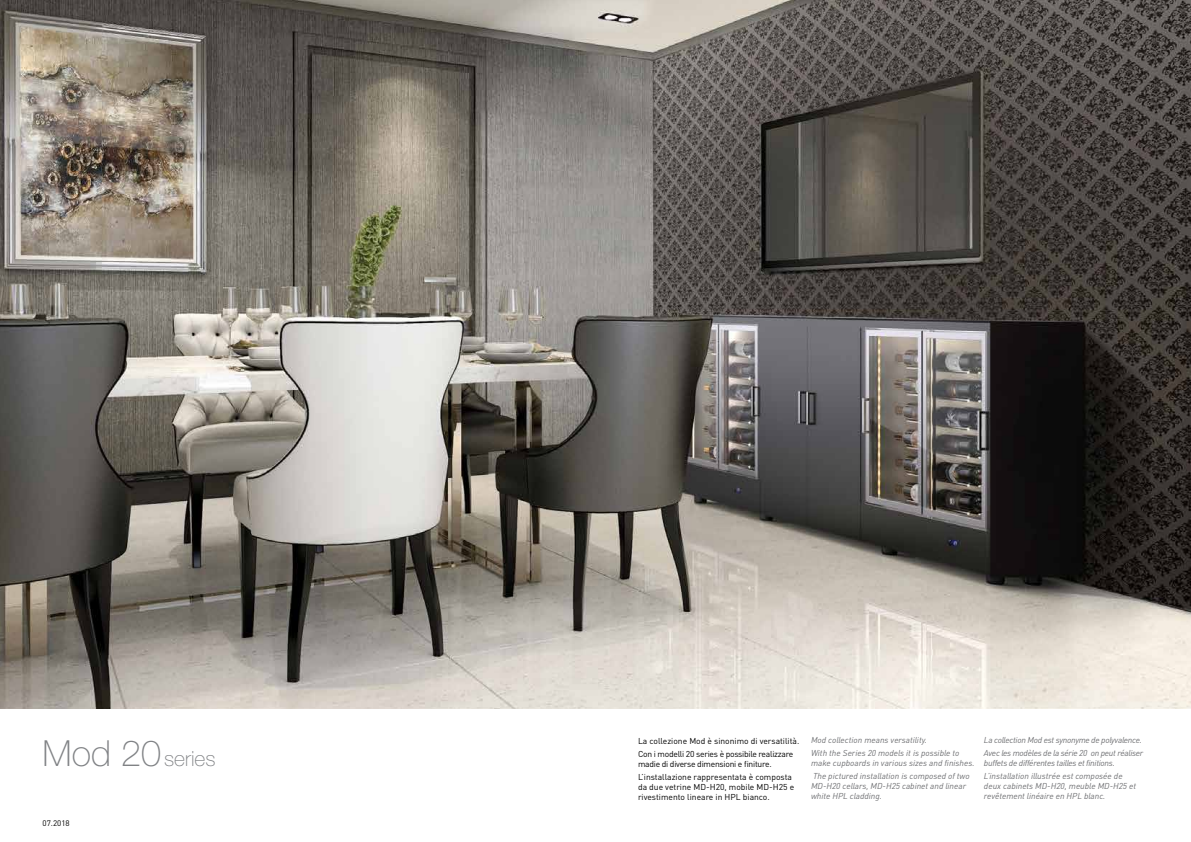
<style>
.page{position:relative;width:1191px;height:842px;background:#fff}
.page>*{position:absolute;margin:0;border:0;box-sizing:border-box;transform-origin:0 0}
.t1{font:100 21px "Helvetica Neue";color:#808285}
.t2{font:italic 8.5px/12.8px "DIN Pro";color:#6d6e71}
.t3{font:italic 8.5px/12.8px "DIN Pro";letter-spacing:-.03em;color:#6d6e71}
.t4{font:8.5px/12.8px "DIN";color:#000}
.t5{font:8.5px/12.8px "DIN";letter-spacing:-.03em;color:#000}
.t6{font:8px "DIN";color:#000}
.s1{font-size:36px}
</style>
<div class="page">
<img style="left:0;top:0;width:1191px;height:709px">
<h1 class="t1" style="left:43px;top:746px;width:174px"><span class="s1">Mod 20</span>series</h1>
<p class="t6" style="left:43px;top:818px;width:29px">07.2018</p>
<p class="t5" style="left:638px;top:734px;width:163px">La collezione Mod è sinonimo di versatilità.<br>Con i modelli 20 series è possibile realizzare</p>
<p class="t4" style="left:638px;top:757px;width:155px">madie di diverse dimensioni e finiture.<br>L’installazione rappresentata è composta</p>
<p class="t4" style="left:638px;top:781px;width:158px;line-height:10px">da due vetrine MD-H20, mobile MD-H25 e rivestimento lineare in HPL bianco.</p>
<p class="t2" style="left:811px;top:733px;width:150px">Mod collection means versatility.<br>With the Series 20 models it is possible to</p>
<p class="t2" style="left:811px;top:756px;width:165px">make cupboards in various sizes and finishes.<br>The pictured installation is composed of two</p>
<p class="t2" style="left:811px;top:780px;width:157px;line-height:10px">MD-H20 cellars, MD-H25 cabinet and linear white HPL cladding.</p>
<p class="t3" style="left:984px;top:733px;width:161px">La collection Mod est synonyme de polyvalence.<br>Avec les modèles de la série 20 on peut réaliser</p>
<p class="t3" style="left:984px;top:756px;width:140px">buffets de différentes tailles et finitions.<br>L’installation illustrée est composée de</p>
<p class="t2" style="left:984px;top:780px;width:154px;line-height:10px">deux cabinets MD-H20, meuble MD-H25 et revêtement linéaire en HPL blanc.</p>
</div>
